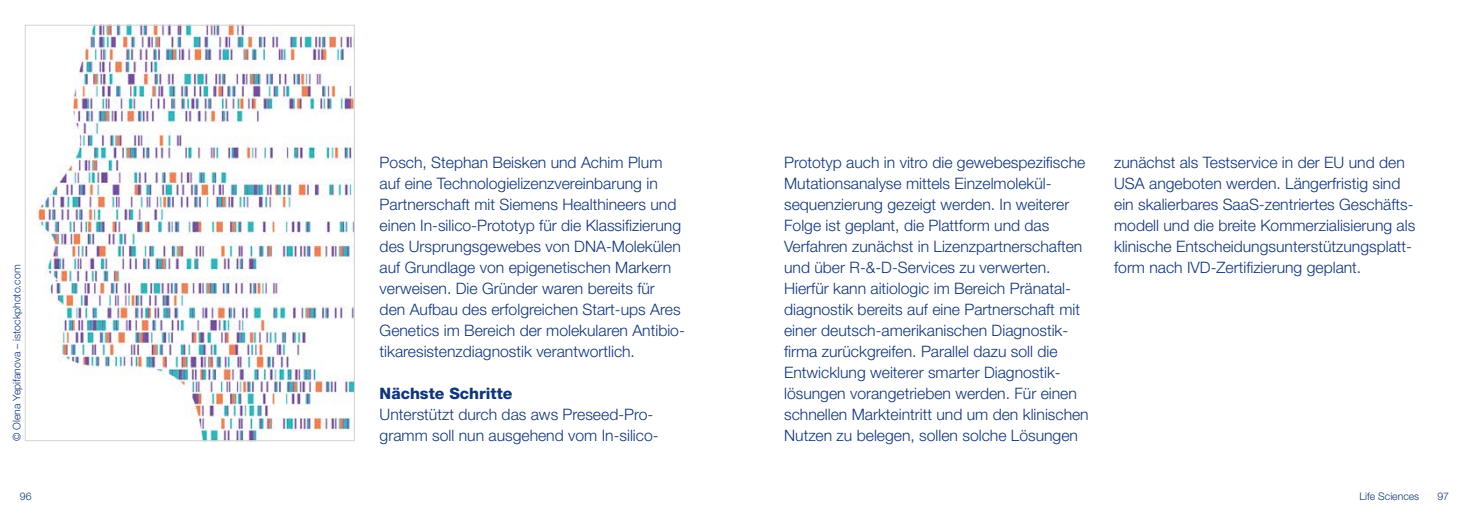
<style>
.page{position:relative;width:1469px;height:521px;background:#fff}
.page>*{position:absolute;margin:0;border:0;box-sizing:border-box;transform-origin:0 0}
.P_Lauftext{font:300 15.75px/21px "Helvetica Neue LT Std";color:#103578}
.H5_fette_überschriften_copy{font:800 15.75px "Helvetica Neue LT Std";color:#103578}
.t1{font:300 10.5px "Helvetica Neue LT Std";color:#103578}
</style>
<div class="page">
<img style="left:37px;top:27px;width:316px;height:412px">
<div style="left:25px;top:25px;width:330px;height:416px;border:1px solid #d4d3d4"></div>
<p class="t1" style="left:10px;top:441px;width:178px;rotate:-90deg">© Olena Yepifanova – istockphoto.com</p>
<p class="P_Lauftext" style="left:379px;top:151px;width:307px">Posch, Stephan Beisken und Achim Plum auf eine Technologielizenzvereinbarung in Partnerschaft mit Siemens Healthineers und einen In-silico-Prototyp für die Klassifizierung des Ursprungsgewebes von DNA-Molekülen auf Grundlage von epigenetischen Markern verweisen. Die Gründer waren bereits für<br>den Aufbau des erfolgreichen Start-ups Ares Genetics im Bereich der molekularen Antibio&shy;tikaresistenzdiagnostik verantwortlich.</p>
<h5 class="H5_fette_überschriften_copy" style="left:379px;top:384px;width:134px">Nächste Schritte</h5>
<p class="P_Lauftext" style="left:379px;top:403px;width:275px">Unterstützt durch das aws Preseed-Pro-</p>
<p class="P_Lauftext" style="left:379px;top:424px;width:280px">gramm soll nun ausgehend vom In-silico-</p>
<p class="P_Lauftext" style="left:784px;top:152px;width:306px">Prototyp auch in vitro die gewebespezifische Mutationsanalyse mittels Einzelmolekül&shy;sequenzierung gezeigt werden. In weiterer Folge ist geplant, die Plattform und das Verfahren zunächst in Lizenzpartnerschaften und über R-&amp;-D-Services zu verwerten.<br>Hierfür kann aitiologic im Bereich Pränatal&shy;diagnostik bereits auf eine Partnerschaft mit einer deutsch-amerikanischen Diagnostik&shy;firma zurückgreifen. Parallel dazu soll die Entwicklung weiterer smarter Diagnostik&shy;lösungen vorangetrieben werden. Für einen schnellen Markteintritt und um den klinischen Nutzen zu belegen, sollen solche Lösungen</p>
<p class="P_Lauftext" style="left:1114px;top:152px;width:303px">zunächst als Testservice in der EU und den USA angeboten werden. Längerfristig sind ein skalierbares SaaS-zentriertes Geschäfts&shy;modell und die breite Kommerzialisierung als klinische Entscheidungsunterstützungsplatt&shy;form nach IVD-Zertifizierung geplant.</p>
<p class="t1" style="left:20px;top:490px;width:13px">96</p>
<p class="t1" style="left:1359px;top:490px;width:61px">Life Sciences</p>
<p class="t1" style="left:1437px;top:490px;width:13px">97</p>
</div>
